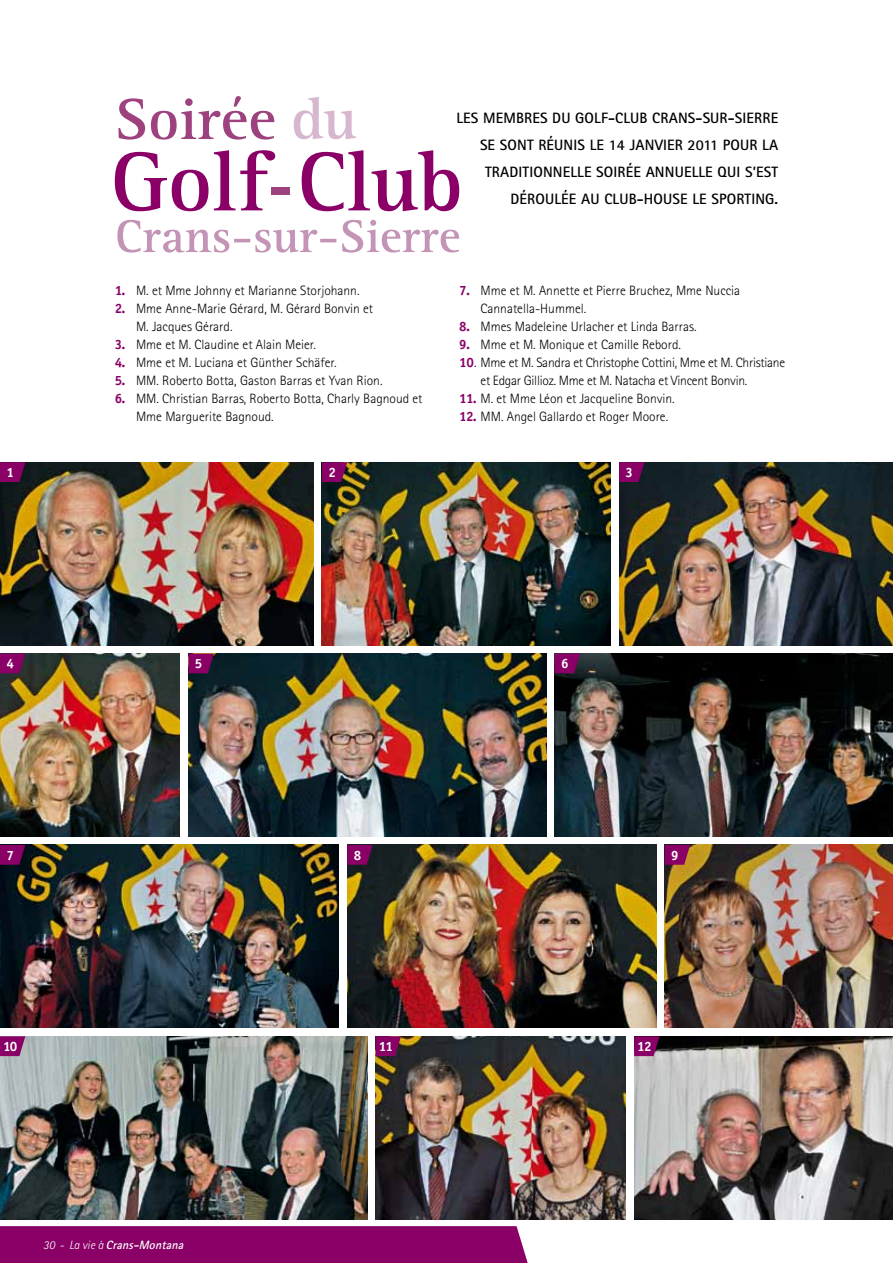
<style>
.page{position:relative;width:893px;height:1263px;background:#fff}
.page>*{position:absolute;margin:0;border:0;box-sizing:border-box;transform-origin:0 0}
.t1{font:700 60px "Rotis Serif";color:#9d427e}
.t2{font:700 15px/27px "Rotis Sans Serif";letter-spacing:.01em;color:#000;text-align:right}
.t3{font:300 13.5px/18px "Rotis Sans Serif";color:#000}
.t4{font:300 13.5px/18px "Rotis Sans Serif";letter-spacing:-.02em;color:#000}
.t5{font:700 13.5px "Officina Sans";color:#fff}
.t6{font:italic 700 12px "Rotis Sans Serif";color:#fff}
.s1{color:#d6b7cf}
.s2{font-family:"Officina Sans";font-weight:700;color:#8a0066}
.s3{font-weight:300}
</style>
<div class="page">
<div style="left:0;top:1226px;width:528px;height:37px;background:#8a0066"></div>
<img style="left:0;top:845px;width:339px;height:183px">
<img style="left:665px;top:845px;width:228px;height:183px">
<img style="left:347px;top:845px;width:309px;height:183px">
<img style="left:322px;top:462px;width:289px;height:183px">
<img style="left:0;top:462px;width:313px;height:183px">
<img style="left:619px;top:462px;width:274px;height:183px">
<img style="left:0;top:654px;width:180px;height:182px">
<img style="left:188px;top:654px;width:358px;height:182px">
<img style="left:555px;top:654px;width:338px;height:182px">
<img style="left:0;top:1036px;width:367px;height:183px">
<img style="left:634px;top:1036px;width:259px;height:183px">
<img style="left:376px;top:1036px;width:250px;height:183px">
<svg style="left:117px;top:220px;width:342px;height:33px"></svg>
<svg style="left:115px;top:150px;width:160px;height:61px"></svg>
<svg style="left:302px;top:150px;width:157px;height:61px"></svg>
<div style="left:271px;top:187px;width:19px;height:8px;background:#9d427e"></div>
<svg style="left:0;top:462px;width:25px;height:20px"></svg>
<svg style="left:322px;top:462px;width:25px;height:20px"></svg>
<svg style="left:619px;top:462px;width:25px;height:20px"></svg>
<svg style="left:555px;top:654px;width:25px;height:19px"></svg>
<svg style="left:188px;top:654px;width:26px;height:19px"></svg>
<svg style="left:0;top:654px;width:25px;height:19px"></svg>
<svg style="left:0;top:845px;width:25px;height:20px"></svg>
<svg style="left:347px;top:845px;width:26px;height:20px"></svg>
<svg style="left:665px;top:845px;width:25px;height:20px"></svg>
<svg style="left:634px;top:1036px;width:25px;height:20px"></svg>
<svg style="left:376px;top:1036px;width:25px;height:20px"></svg>
<svg style="left:0;top:1036px;width:25px;height:20px"></svg>
<h1 class="t1" style="left:115px;top:84px;width:243px">Soirée <span class="s1">du</span></h1>
<p class="t3" style="left:115px;top:281px;width:246px"><span class="s2">1.</span> M. et Mme Johnny et Marianne Storjohann.</p>
<p class="t3" style="left:136px;top:299px;width:239px;text-indent:-21px"><span class="s2">2.</span> Mme Anne-Marie Gérard, M. Gérard Bonvin et<br>M. Jacques Gérard.</p>
<p class="t3" style="left:115px;top:335px;width:203px"><span class="s2">3.</span> Mme et M. Claudine et Alain Meier.</p>
<p class="t3" style="left:115px;top:353px;width:223px"><span class="s2">4.</span> Mme et M. Luciana et Günther Schäfer.</p>
<p class="t3" style="left:115px;top:371px;width:269px"><span class="s2">5.</span> MM. Roberto Botta, Gaston Barras et Yvan Rion.</p>
<p class="t3" style="left:136px;top:389px;width:288px;text-indent:-21px"><span class="s2">6.</span> MM. Christian Barras, Roberto Botta, Charly Bagnoud et<br>Mme Marguerite Bagnoud.</p>
<p class="t2" style="left:456px;top:104px;width:323px">LES M EM BRES DU GOLF-CLUB CRANS-SUR-SIERRE SE SONT RÉUNIS LE 14 JANVIER 2011 POUR LA TRADITIONNELLE SOIRÉE ANNUELLE QUI S’EST DÉROULÉE AU CLUB-HOUSE LE SPORTING.</p>
<p class="t3" style="left:480px;top:281px;width:261px;text-indent:-21px"><span class="s2">7.</span> Mme et M. Annette et Pierre Bruchez, Mme Nuccia<br>Cannatella-Hummel.</p>
<p class="t3" style="left:459px;top:317px;width:239px"><span class="s2">8.</span> Mmes Madeleine Urlacher et Linda Barras.</p>
<p class="t3" style="left:459px;top:335px;width:223px"><span class="s2">9.</span> Mme et M. Monique et Camille Rebord.</p>
<p class="t4" style="left:480px;top:353px;width:306px;text-indent:-21px"><span class="s2">10</span>. Mme et M. Sandra et Christophe Cottini, Mme et M. Christiane et Edgar Gillioz. Mme et M. Natacha et Vincent Bonvin.</p>
<p class="t3" style="left:459px;top:389px;width:217px"><span class="s2">11.</span> M. et Mme Léon et Jacqueline Bonvin.</p>
<p class="t3" style="left:459px;top:407px;width:210px"><span class="s2">12.</span> MM. Angel Gallardo et Roger Moore.</p>
<p class="t5" style="left:7px;top:464px;width:9px">1</p>
<p class="t5" style="left:328px;top:464px;width:9px">2</p>
<p class="t5" style="left:626px;top:464px;width:9px">3</p>
<p class="t5" style="left:7px;top:655px;width:9px">4</p>
<p class="t5" style="left:195px;top:655px;width:9px">5</p>
<p class="t5" style="left:561px;top:655px;width:9px">6</p>
<p class="t5" style="left:7px;top:847px;width:9px">7</p>
<p class="t5" style="left:354px;top:847px;width:9px">8</p>
<p class="t5" style="left:671px;top:847px;width:9px">9</p>
<p class="t5" style="left:3px;top:1038px;width:16px">10</p>
<p class="t5" style="left:379px;top:1038px;width:16px">11</p>
<p class="t5" style="left:637px;top:1038px;width:16px">12</p>
<p class="t6" style="left:43px;top:1237px;width:145px"><span class="s3">3 0 - L a vie à</span> Crans-Montana</p>
</div>
